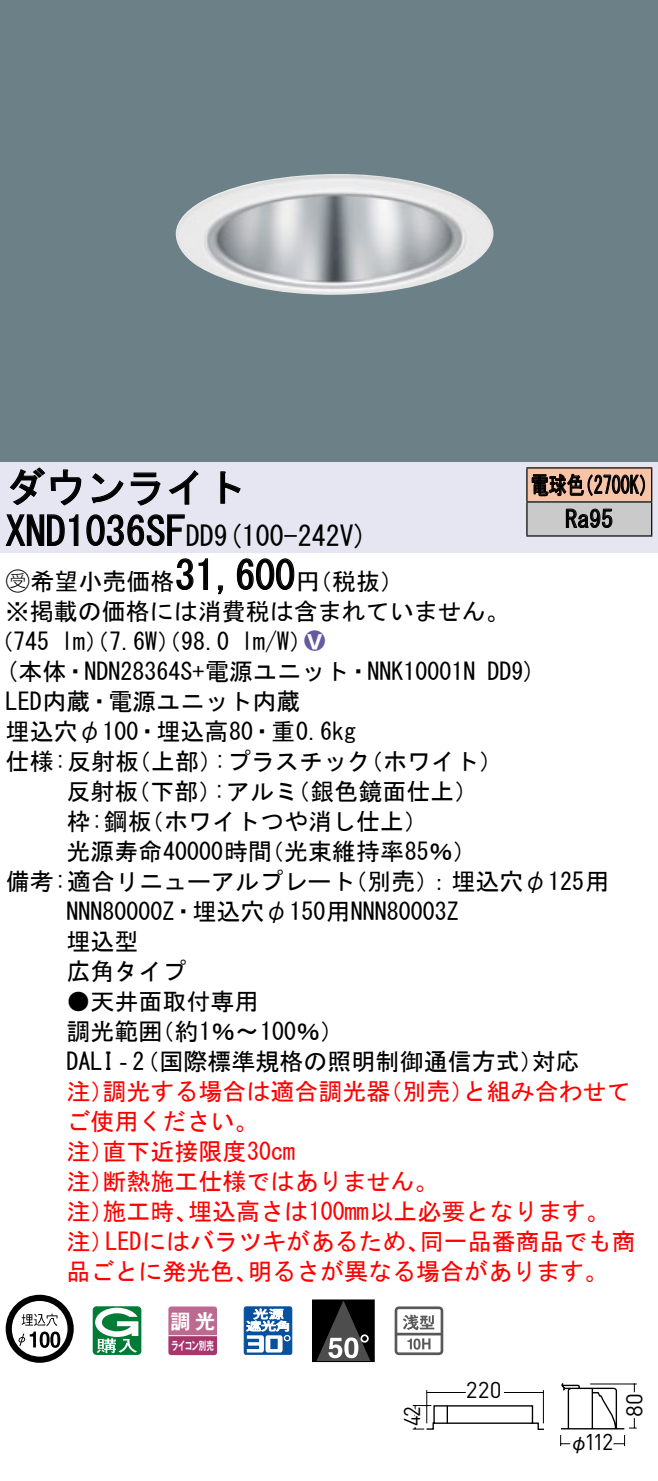
<style>
.page{position:relative;width:658px;height:1481px;background:#fff}
.page>*{position:absolute;margin:0;border:0;box-sizing:border-box;transform-origin:0 0}
.t1{font:40px "MS Gothic";color:#000}
.t2{font:28px "MS Gothic";color:#000}
.t3{font:24px/30px "MS Gothic";color:#000}
.t4{font:24px/30px "MS Gothic";color:#f00}
.t5{font:24px/34px "MS Gothic";color:#000;scale:.75 1}
.t6{font:24px "Ford Classification 1";color:#635aa0}
.t7{font:22.8px "DINOT";letter-spacing:-.03em;color:#000}
.t8{font:22.8px "DINOT";letter-spacing:-.03em;color:#000;scale:.95 1}
.t9{font:22.8px "DINOT";letter-spacing:-.03em;color:#000;scale:.9 1}
.t10{font:20px "Gothic MB101 Pro De Bold 90 pv RKSJ H";color:#fff}
.t11{font:20px "Gothic BBB Pro Medium 90 pv RKSJ H";color:#000;scale:.95 1}
.t12{font:11.6px "Gothic MB101 Pro De Bold 90 pv RKSJ H";letter-spacing:-.05em;color:#fff;scale:.65 1}
.s1{font-size:28px}
.s2{font-family:"Ford Classification 1"}
.s3{color:#fff}
</style>
<div class="page">
<div style="left:0;top:0;width:658px;height:462px;background:#6c8087"></div>
<img style="left:176px;top:174px;width:318px;height:121px">
<div style="left:0;top:462px;width:658px;height:90px;background:#e6e5f2"></div>
<svg style="left:9px;top:467px;width:73px;height:39px"></svg>
<svg style="left:91px;top:473px;width:33px;height:30px"></svg>
<svg style="left:130px;top:472px;width:30px;height:34px"></svg>
<svg style="left:168px;top:470px;width:30px;height:35px"></svg>
<svg style="left:220px;top:471px;width:21px;height:33px"></svg>
<svg style="left:5px;top:514px;width:74px;height:32px"></svg>
<svg style="left:86px;top:514px;width:99px;height:32px"></svg>
<svg style="left:176px;top:558px;width:32px;height:32px"></svg>
<svg style="left:218px;top:585px;width:5px;height:10px"></svg>
<svg style="left:236px;top:558px;width:59px;height:32px"></svg>
<svg style="left:6px;top:1295px;width:68px;height:68px"></svg>
<svg style="left:40px;top:1331px;width:10px;height:17px"></svg>
<svg style="left:50px;top:1331px;width:10px;height:17px"></svg>
<svg style="left:93px;top:1306px;width:48px;height:49px"></svg>
<svg style="left:168px;top:1306px;width:49px;height:49px;background:#b55984"></svg>
<hr style="left:168px;top:1335px;width:49px;height:1px;background:#fff">
<svg style="left:244px;top:1306px;width:48px;height:49px"></svg>
<div style="left:312px;top:1300px;width:62px;height:61px;background:#000"></div>
<svg style="left:317px;top:1301px;width:53px;height:59px"></svg>
<div style="left:312px;top:1299px;width:62px;height:63px;border:1px solid #000"></div>
<svg style="left:394px;top:1306px;width:49px;height:49px"></svg>
<div style="left:527px;top:468px;width:124px;height:34px;background:#f7c4a7"></div>
<div style="left:527px;top:502px;width:124px;height:34px;background:#cacaca"></div>
<hr style="left:526px;top:467px;width:126px;height:2px;background:#000">
<hr style="left:526px;top:468px;width:1px;height:33px;background:#000">
<hr style="left:651px;top:468px;width:1px;height:33px;background:#000">
<hr style="left:526px;top:501px;width:126px;height:2px;background:#000">
<hr style="left:526px;top:502px;width:1px;height:33px;background:#000">
<hr style="left:651px;top:502px;width:1px;height:33px;background:#000">
<hr style="left:526px;top:535px;width:126px;height:2px;background:#000">
<svg style="left:531px;top:473px;width:114px;height:24px"></svg>
<svg style="left:565px;top:508px;width:47px;height:20px"></svg>
<svg style="left:560px;top:1383px;width:77px;height:64px"></svg>
<svg style="left:412px;top:1390px;width:132px;height:40px"></svg>
<h1 class="t1" style="left:6px;top:467px;width:242px">ダウンライト</h1>
<p class="t2" style="left:214px;top:522px;width:155px">(9 100-242 (V</p>
<h1 class="t1" style="left:6px;top:511px;width:210px">XND1036SF<span class="s1">DD</span></h1>
<h1 class="t1" style="left:175px;top:555px;width:121px">31,600</h1>
<p class="t3" style="left:6px;top:566px;width:505px"><span class="s2">B</span>希望小売価格<br>※掲載の価格には消費税は含まれていません。</p>
<p class="t6" style="left:304px;top:629px;width:22px">2<span class="s3">8</span></p>
<p class="t3" style="left:296px;top:566px;width:109px">（円税抜(</p>
<p class="t3" style="left:241px;top:626px;width:73px">l m (W/</p>
<p class="t3" style="left:-11px;top:626px;width:62px">（745</p>
<p class="t3" style="left:61px;top:626px;width:170px">lm）（7.6 ）（W 98.0</p>
<p class="t5" style="left:565px;top:468px;width:65px;text-indent:-34px">電球色<br>Ra95</p>
<p class="t5" style="left:575px;top:468px;width:109px">（2700 (K</p>
<p class="t3" style="left:6px;top:656px;width:471px">(本体・NDN28364 +S 電源ユニット・NNK10001N</p>
<p class="t3" style="left:6px;top:686px;width:296px">LED内蔵・電源ユニット内蔵</p>
<p class="t3" style="left:6px;top:716px;width:352px">埋込穴φ100・埋込高80・重0.6kg</p>
<p class="t3" style="left:359px;top:746px;width:145px">（ホワイト(</p>
<p class="t3" style="left:487px;top:656px;width:50px">DD (9</p>
<p class="t3" style="left:214px;top:746px;width:158px">:プラスチック</p>
<p class="t3" style="left:6px;top:746px;width:135px">仕様:反射板</p>
<p class="t3" style="left:127px;top:746px;width:97px">（上部）</p>
<p class="t3" style="left:66px;top:776px;width:74px">反射板</p>
<p class="t3" style="left:126px;top:776px;width:97px">（下部）</p>
<p class="t3" style="left:213px;top:776px;width:86px">:アルミ</p>
<p class="t3" style="left:286px;top:776px;width:193px">（銀色鏡面仕上(</p>
<p class="t3" style="left:66px;top:806px;width:87px">枠:鋼板</p>
<p class="t3" style="left:140px;top:806px;width:290px">（ホワイトつや消し仕上(</p>
<p class="t3" style="left:66px;top:836px;width:207px">光源寿命40000時間</p>
<p class="t3" style="left:260px;top:836px;width:218px">（光束維持率85％(</p>
<p class="t3" style="left:66px;top:866px;width:394px;text-indent:-61px">備考:適合リニューアルプレート<br>NNN80000 ・Z 埋込穴φ150用NNN80003Z埋込型<br>広角タイプ</p>
<p class="t3" style="left:150px;top:986px;width:195px;text-indent:-84px">●天井面取付専用<br>（約1％〜100％(</p>
<p class="t3" style="left:343px;top:866px;width:267px">（別売：）埋込穴φ125用</p>
<p class="t3" style="left:66px;top:1016px;width:97px">調光範囲</p>
<p class="t3" style="left:66px;top:1046px;width:478px">DALI‐（2 国際標準規格の照明制御通信方式）</p>
<p class="t4" style="left:462px;top:1076px;width:169px">と組み合わせて</p>
<p class="t3" style="left:531px;top:1046px;width:49px">対応</p>
<p class="t4" style="left:102px;top:1076px;width:289px">調光する場合は適合調光器</p>
<p class="t4" style="left:378px;top:1076px;width:97px">（別売）</p>
<p class="t4" style="left:66px;top:1076px;width:49px">注）</p>
<p class="t4" style="left:66px;top:1106px;width:193px">ご使用ください。</p>
<p class="t4" style="left:102px;top:1136px;width:194px">直下近接限度30cm</p>
<p class="t4" style="left:102px;top:1136px;width:337px;text-indent:-36px">注）<br>断熱施工仕様ではありません。</p>
<p class="t4" style="left:66px;top:1166px;width:49px">注）</p>
<p class="t4" style="left:188px;top:1196px;width:423px">埋込高さは100mm以上必要となります。</p>
<p class="t4" style="left:102px;top:1196px;width:97px">施工時、</p>
<p class="t4" style="left:66px;top:1196px;width:49px">注）</p>
<p class="t4" style="left:66px;top:1226px;width:49px">注）</p>
<p class="t4" style="left:105px;top:1226px;width:326px">LEDにはバラツキがあるため、</p>
<p class="t4" style="left:420px;top:1226px;width:217px">同一品番商品でも商</p>
<p class="t4" style="left:66px;top:1256px;width:193px">品ごとに発光色、</p>
<p class="t4" style="left:248px;top:1256px;width:362px">明るさが異なる場合があります。</p>
<p class="t10" style="left:171px;top:1304px;width:46px">調光</p>
<p class="t12" style="left:171px;top:1335px;width:67px">ライコン別売</p>
<p class="t9" style="left:396px;top:1426px;width:24px;rotate:-90deg">42</p>
<p class="t7" style="left:466px;top:1374px;width:37px">220</p>
<p class="t8" style="left:584px;top:1426px;width:32px">112</p>
<p class="t11" style="left:569px;top:1426px;width:21px">φ</p>
<p class="t7" style="left:619px;top:1417px;width:25px;rotate:-90deg">80</p>
</div>
